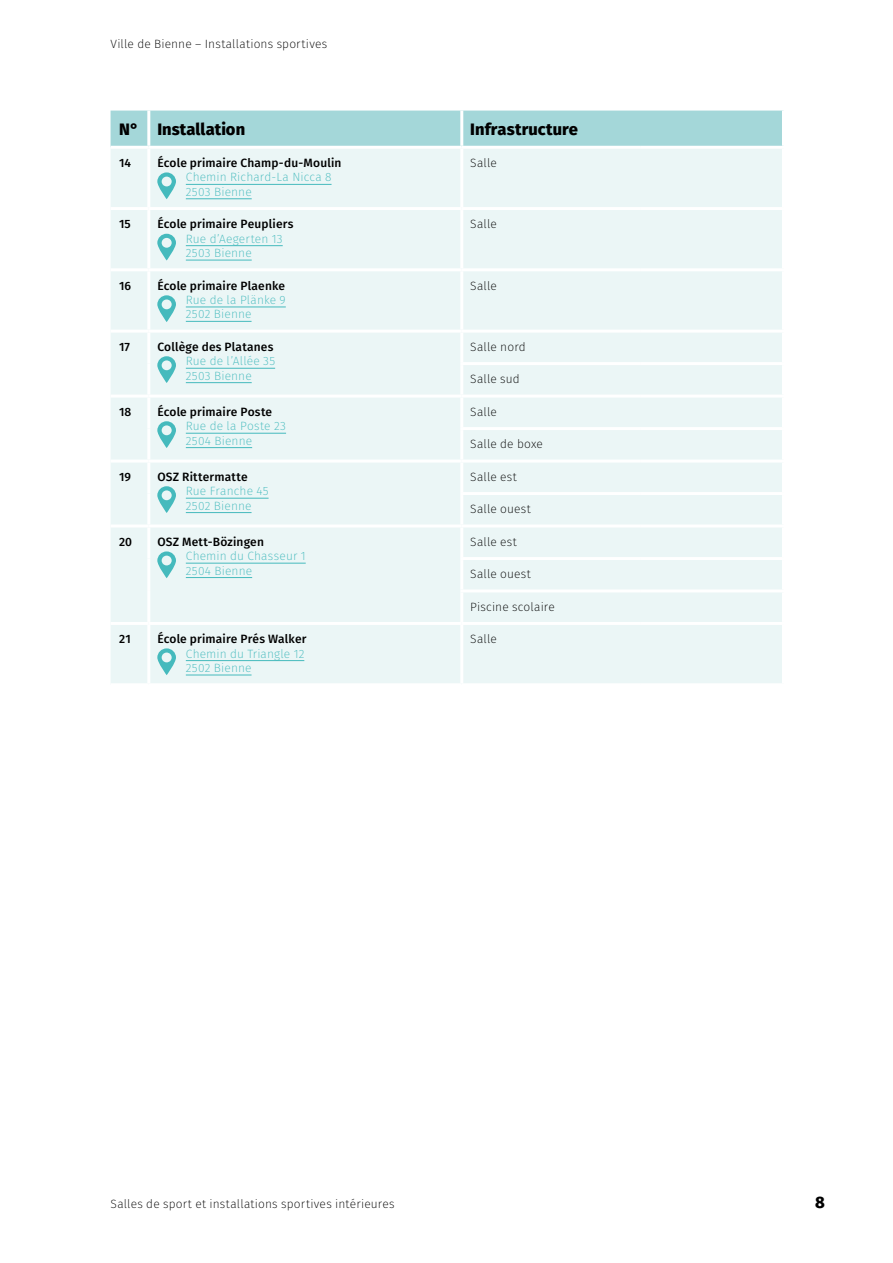
<style>
.page{position:relative;width:893px;height:1263px;background:#fff}
.page>*{position:absolute;margin:0;border:0;box-sizing:border-box;transform-origin:0 0}
.t1{font:800 16.5px "Fira Sans";letter-spacing:.005em;color:#000}
.t2{font:200 12px/14.4px "Fira Sans";letter-spacing:.015em;color:#45babd}
.t3{font:200 12px "Fira Sans";letter-spacing:.01em;color:#000}
.t4{font:500 12px "Fira Sans";letter-spacing:.015em;color:#000}
</style>
<div class="page">
<div style="left:111px;top:111px;width:671px;height:35px;background:#a4d7d9"></div>
<div style="left:111px;top:149px;width:671px;height:534px;background:#ebf6f6"></div>
<hr style="left:460px;top:111px;width:3px;height:35px;background:#fff">
<hr style="left:111px;top:207px;width:38px;height:3px;background:#fff">
<hr style="left:149px;top:207px;width:313px;height:3px;background:#fff">
<hr style="left:111px;top:268px;width:38px;height:3px;background:#fff">
<hr style="left:149px;top:268px;width:313px;height:3px;background:#fff">
<hr style="left:111px;top:330px;width:38px;height:3px;background:#fff">
<hr style="left:149px;top:330px;width:313px;height:3px;background:#fff">
<hr style="left:111px;top:395px;width:38px;height:3px;background:#fff">
<hr style="left:149px;top:395px;width:313px;height:3px;background:#fff">
<hr style="left:111px;top:459px;width:38px;height:3px;background:#fff">
<hr style="left:149px;top:459px;width:313px;height:3px;background:#fff">
<hr style="left:111px;top:524px;width:38px;height:3px;background:#fff">
<hr style="left:149px;top:524px;width:313px;height:3px;background:#fff">
<hr style="left:111px;top:622px;width:38px;height:3px;background:#fff">
<hr style="left:149px;top:622px;width:313px;height:3px;background:#fff">
<hr style="left:460px;top:149px;width:3px;height:58px;background:#fff">
<hr style="left:462px;top:207px;width:178px;height:3px;background:#fff">
<hr style="left:460px;top:210px;width:3px;height:58px;background:#fff">
<hr style="left:640px;top:207px;width:145px;height:3px;background:#fff">
<hr style="left:460px;top:271px;width:3px;height:59px;background:#fff">
<hr style="left:460px;top:333px;width:3px;height:29px;background:#fff">
<hr style="left:460px;top:365px;width:3px;height:30px;background:#fff">
<hr style="left:460px;top:398px;width:3px;height:29px;background:#fff">
<hr style="left:460px;top:430px;width:3px;height:29px;background:#fff">
<hr style="left:460px;top:462px;width:3px;height:30px;background:#fff">
<hr style="left:460px;top:495px;width:3px;height:29px;background:#fff">
<hr style="left:462px;top:524px;width:178px;height:3px;background:#fff">
<hr style="left:460px;top:527px;width:3px;height:30px;background:#fff">
<hr style="left:640px;top:524px;width:145px;height:3px;background:#fff">
<hr style="left:460px;top:560px;width:3px;height:29px;background:#fff">
<hr style="left:460px;top:592px;width:3px;height:30px;background:#fff">
<hr style="left:460px;top:625px;width:3px;height:58px;background:#fff">
<hr style="left:462px;top:268px;width:178px;height:3px;background:#fff">
<hr style="left:640px;top:268px;width:145px;height:3px;background:#fff">
<hr style="left:462px;top:330px;width:178px;height:3px;background:#fff">
<hr style="left:640px;top:330px;width:145px;height:3px;background:#fff">
<hr style="left:460px;top:362px;width:180px;height:3px;background:#fff">
<hr style="left:640px;top:362px;width:145px;height:3px;background:#fff">
<hr style="left:462px;top:395px;width:178px;height:3px;background:#fff">
<hr style="left:640px;top:395px;width:145px;height:3px;background:#fff">
<hr style="left:460px;top:427px;width:180px;height:3px;background:#fff">
<hr style="left:640px;top:427px;width:145px;height:3px;background:#fff">
<hr style="left:462px;top:459px;width:178px;height:3px;background:#fff">
<hr style="left:640px;top:459px;width:145px;height:3px;background:#fff">
<hr style="left:460px;top:492px;width:180px;height:3px;background:#fff">
<hr style="left:640px;top:492px;width:145px;height:3px;background:#fff">
<hr style="left:460px;top:557px;width:180px;height:3px;background:#fff">
<hr style="left:640px;top:557px;width:145px;height:3px;background:#fff">
<hr style="left:460px;top:589px;width:180px;height:3px;background:#fff">
<hr style="left:640px;top:589px;width:145px;height:3px;background:#fff">
<hr style="left:462px;top:622px;width:178px;height:3px;background:#fff">
<hr style="left:640px;top:622px;width:145px;height:3px;background:#fff">
<hr style="left:147px;top:111px;width:3px;height:35px;background:#fff">
<hr style="left:147px;top:149px;width:3px;height:58px;background:#fff">
<hr style="left:147px;top:210px;width:3px;height:58px;background:#fff">
<hr style="left:147px;top:271px;width:3px;height:59px;background:#fff">
<hr style="left:147px;top:333px;width:3px;height:31px;background:#fff">
<hr style="left:147px;top:364px;width:3px;height:31px;background:#fff">
<hr style="left:147px;top:398px;width:3px;height:31px;background:#fff">
<hr style="left:147px;top:429px;width:3px;height:30px;background:#fff">
<hr style="left:147px;top:462px;width:3px;height:31px;background:#fff">
<hr style="left:147px;top:493px;width:3px;height:31px;background:#fff">
<hr style="left:147px;top:527px;width:3px;height:31px;background:#fff">
<hr style="left:147px;top:558px;width:3px;height:33px;background:#fff">
<hr style="left:147px;top:591px;width:3px;height:31px;background:#fff">
<hr style="left:147px;top:625px;width:3px;height:58px;background:#fff">
<hr style="left:186px;top:184px;width:146px;height:1px;background:#45babd">
<hr style="left:186px;top:199px;width:66px;height:1px;background:#45babd">
<svg style="left:157px;top:172px;width:19px;height:27px"></svg>
<hr style="left:186px;top:245px;width:97px;height:1px;background:#45babd">
<hr style="left:186px;top:260px;width:66px;height:1px;background:#45babd">
<svg style="left:157px;top:234px;width:19px;height:26px"></svg>
<hr style="left:186px;top:307px;width:100px;height:1px;background:#45babd">
<hr style="left:186px;top:321px;width:66px;height:1px;background:#45babd">
<svg style="left:157px;top:295px;width:19px;height:27px"></svg>
<hr style="left:186px;top:368px;width:89px;height:1px;background:#45babd">
<hr style="left:186px;top:382px;width:66px;height:1px;background:#45babd">
<svg style="left:157px;top:356px;width:19px;height:27px"></svg>
<hr style="left:186px;top:433px;width:100px;height:1px;background:#45babd">
<hr style="left:186px;top:447px;width:66px;height:1px;background:#45babd">
<svg style="left:157px;top:421px;width:19px;height:27px"></svg>
<hr style="left:186px;top:498px;width:83px;height:1px;background:#45babd">
<hr style="left:186px;top:512px;width:66px;height:1px;background:#45babd">
<svg style="left:157px;top:486px;width:19px;height:27px"></svg>
<hr style="left:186px;top:563px;width:120px;height:1px;background:#45babd">
<hr style="left:186px;top:577px;width:66px;height:1px;background:#45babd">
<svg style="left:157px;top:551px;width:19px;height:27px"></svg>
<hr style="left:186px;top:660px;width:118px;height:1px;background:#45babd">
<hr style="left:186px;top:675px;width:66px;height:1px;background:#45babd">
<svg style="left:157px;top:648px;width:19px;height:27px"></svg>
<p class="t3" style="left:111px;top:35px;width:218px">Ville de Bienne – Installations sportives</p>
<h1 class="t1" style="left:119px;top:114px;width:128px">N° Installation</h1>
<h1 class="t1" style="left:470px;top:114px;width:109px">Infrastructure</h1>
<p class="t4" style="left:119px;top:153px;width:13px">14</p>
<p class="t4" style="left:157px;top:153px;width:186px">École primaire Champ-du-Moulin</p>
<p class="t2" style="left:186px;top:170px;width:147px">Chemin Richard-La Nicca 8<br>2503 Bienne</p>
<p class="t3" style="left:470px;top:154px;width:28px">Salle</p>
<p class="t4" style="left:119px;top:214px;width:13px">15</p>
<p class="t4" style="left:157px;top:214px;width:138px">École primaire Peupliers</p>
<p class="t2" style="left:186px;top:231px;width:98px">Rue d’Aegerten 13<br>2503 Bienne</p>
<p class="t4" style="left:119px;top:276px;width:14px">16</p>
<p class="t4" style="left:157px;top:276px;width:129px">École primaire Plaenke</p>
<p class="t2" style="left:186px;top:293px;width:101px">Rue de la Plänke 9<br>2502 Bienne</p>
<p class="t4" style="left:119px;top:337px;width:12px">17</p>
<p class="t4" style="left:157px;top:337px;width:118px">Collège des Platanes</p>
<p class="t2" style="left:186px;top:354px;width:91px">Rue de l’Allée 35<br>2503 Bienne</p>
<p class="t4" style="left:119px;top:402px;width:14px">18</p>
<p class="t4" style="left:157px;top:402px;width:116px">École primaire Poste</p>
<p class="t2" style="left:186px;top:419px;width:102px">Rue de la Poste 23<br>2504 Bienne</p>
<p class="t4" style="left:119px;top:467px;width:13px">19</p>
<p class="t4" style="left:157px;top:467px;width:92px">OSZ Rittermatte</p>
<p class="t2" style="left:186px;top:484px;width:84px">Rue Franche 45<br>2502 Bienne</p>
<p class="t4" style="left:119px;top:532px;width:15px">20</p>
<p class="t4" style="left:157px;top:532px;width:108px">OSZ Mett-Bözingen</p>
<p class="t2" style="left:186px;top:549px;width:121px">Chemin du Chasseur 1<br>2504 Bienne</p>
<p class="t4" style="left:119px;top:629px;width:13px">21</p>
<p class="t4" style="left:157px;top:629px;width:151px">École primaire Prés Walker</p>
<p class="t2" style="left:186px;top:646px;width:120px">Chemin du Triangle 12<br>2502 Bienne</p>
<p class="t3" style="left:470px;top:216px;width:28px">Salle</p>
<p class="t3" style="left:470px;top:277px;width:28px">Salle</p>
<p class="t3" style="left:470px;top:338px;width:57px">Salle nord</p>
<p class="t3" style="left:470px;top:371px;width:51px">Salle sud</p>
<p class="t3" style="left:470px;top:403px;width:28px">Salle</p>
<p class="t3" style="left:470px;top:436px;width:74px">Salle de boxe</p>
<p class="t3" style="left:470px;top:468px;width:48px">Salle est</p>
<p class="t3" style="left:470px;top:501px;width:62px">Salle ouest</p>
<p class="t3" style="left:470px;top:533px;width:48px">Salle est</p>
<p class="t3" style="left:470px;top:566px;width:62px">Salle ouest</p>
<p class="t3" style="left:470px;top:598px;width:86px">Piscine scolaire</p>
<p class="t3" style="left:470px;top:631px;width:28px">Salle</p>
<p class="t3" style="left:111px;top:1195px;width:285px">Salles de sport et installations sportives intérieures</p>
<h1 class="t1" style="left:815px;top:1188px;width:11px">8</h1>
</div>
